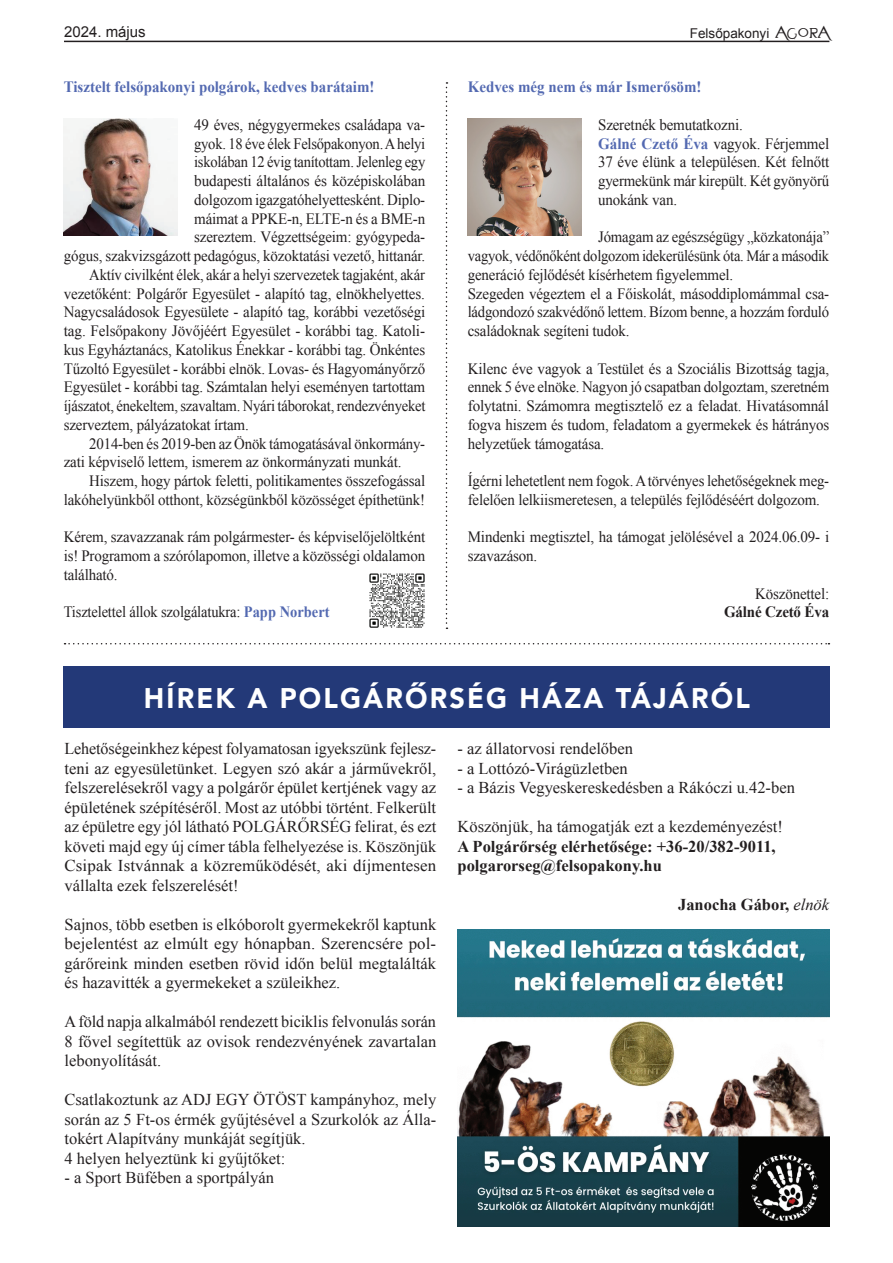
<style>
.page{position:relative;width:893px;height:1263px;background:#fff}
.page>*{position:absolute;margin:0;border:0;box-sizing:border-box;transform-origin:0 0}
.t1{font:900 28.35px "Avenir";letter-spacing:.08em;color:#fff;scale:.95 1}
.t2{font:16.5px/19.5px "Times New Roman";color:#231f20;text-align:justify}
.t3{font:700 16.5px/19.5px "Times New Roman";color:#231f20}
.t4{font:15.75px/18.8px "Times New Roman";letter-spacing:-.01em;color:#231f20;scale:.95 1}
.t5{font:15.75px/18.8px "Times New Roman";letter-spacing:-.01em;color:#231f20;scale:.94 1}
.t6{font:15.75px/18.8px "Times New Roman";letter-spacing:-.01em;color:#231f20;text-align:justify;scale:.96 1}
.t7{font:15.75px "Times New Roman";letter-spacing:-.01em;color:#231f20;scale:.93 1}
.t8{font:15.75px "Times New Roman";letter-spacing:-.01em;color:#231f20;scale:.92 1}
.t9{font:700 15.75px "Times New Roman";color:#5369b1;scale:.95 1}
.t10{font:700 15.75px "Times New Roman";letter-spacing:-.01em;color:#231f20;scale:.95 1}
.t11{font:15px "Arial";color:#231f20}
.t12{font:13.5px "Arial";color:#231f20}
.s1{font-family:"Evanescent";font-size:25.5px}
.s2{font-weight:700;color:#5369b1}
.s3{font-weight:400;font-style:italic}
</style>
<div class="page">
<hr style="left:64px;top:41px;width:765px;height:1px;background:#231f20">
<img style="left:64px;top:118px;width:113px;height:117px">
<img style="left:468px;top:118px;width:113px;height:117px">
<svg style="left:446px;top:82px;width:1px;height:547px"></svg>
<svg style="left:65px;top:643px;width:764px;height:1px"></svg>
<div style="left:64px;top:666px;width:766px;height:62px;background:#233978"></div>
<img style="left:457px;top:929px;width:373px;height:297px">
<img style="left:369px;top:573px;width:56px;height:55px">
<p class="t11" style="left:64px;top:22px;width:83px">2024. május</p>
<p class="t12" style="left:690px;top:25px;width:141px">Felsőpakonyi <span class="s1">Agora</span></p>
<p class="t9" style="left:64px;top:76px;width:329px">Tisztelt felsőpakonyi polgárok, kedves barátaim!</p>
<p class="t4" style="left:194px;top:115px;width:245px">49 éves, négygyermekes családapa va-</p>
<p class="t7" style="left:194px;top:133px;width:250px">gyok. 18 éve élek Felsőpakonyon. A helyi</p>
<p class="t8" style="left:194px;top:151px;width:253px">iskolában 12 évig tanítottam. Jelenleg egy</p>
<p class="t6" style="left:194px;top:171px;width:242px">budapesti általános és középiskolában</p>
<p class="t4" style="left:194px;top:190px;width:245px">dolgozom igazgatóhelyettesként. Diplo-</p>
<p class="t4" style="left:194px;top:209px;width:245px">máimat a PPKE-n, ELTE-n és a BME-n</p>
<p class="t4" style="left:194px;top:227px;width:245px">szereztem. Végzettségeim: gyógypeda-</p>
<p class="t4" style="left:64px;top:246px;width:382px">gógus, szakvizsgázott pedagógus, közoktatási vezető, hittanár.</p>
<p class="t7" style="left:89px;top:264px;width:362px">Aktív civilként élek, akár a helyi szervezetek tagjaként, akár</p>
<p class="t6" style="left:64px;top:284px;width:378px">vezetőként: Polgárőr Egyesület - alapító tag, elnökhelyettes.</p>
<p class="t4" style="left:64px;top:302px;width:382px">Nagycsaládosok Egyesülete - alapító tag, korábbi vezetőségi</p>
<p class="t6" style="left:64px;top:321px;width:378px">tag. Felsőpakony Jövőjéért Egyesület - korábbi tag. Katoli-</p>
<p class="t4" style="left:64px;top:340px;width:382px">kus Egyháztanács, Katolikus Énekkar - korábbi tag. Önkéntes</p>
<p class="t4" style="left:64px;top:359px;width:382px">Tűzoltó Egyesület - korábbi elnök. Lovas- és Hagyományőrző</p>
<p class="t4" style="left:64px;top:377px;width:382px">Egyesület - korábbi tag. Számtalan helyi eseményen tartottam</p>
<p class="t7" style="left:64px;top:395px;width:390px">íjászatot, énekeltem, szavaltam. Nyári táborokat, rendezvényeket</p>
<p class="t4" style="left:64px;top:415px;width:196px">szerveztem, pályázatokat írtam.</p>
<p class="t5" style="left:89px;top:434px;width:359px">2014-ben és 2019-ben az Önök támogatásával önkormány-</p>
<p class="t4" style="left:64px;top:452px;width:357px">zati képviselő lettem, ismerem az önkormányzati munkát.</p>
<p class="t4" style="left:89px;top:471px;width:355px">Hiszem, hogy pártok feletti, politikamentes összefogással</p>
<p class="t4" style="left:64px;top:490px;width:382px">lakóhelyünkből otthont, községünkből közösséget építhetünk!</p>
<p class="t4" style="left:64px;top:527px;width:382px;text-align:justify">Kérem, szavazzanak rám polgármester- és képviselőjelöltként is! Programom a szórólapomon, illetve a közösségi oldalamon található.</p>
<p class="t8" style="left:64px;top:601px;width:290px">Tisztelettel állok szolgálatukra: <span class="s2">Papp Norbert</span></p>
<p class="t9" style="left:468px;top:76px;width:247px">Kedves még nem és már Ismerősöm!</p>
<p class="t4" style="left:598px;top:115px;width:245px">Szeretnék bemutatkozni.<br><span class="s2">Gálné Czető Éva</span> vagyok. Férjemmel<br>37 éve élünk a településen. Két felnőtt gyermekünk már kirepült. Két gyönyörű unokánk van.</p>
<p class="t5" style="left:468px;top:227px;width:386px;text-indent:130px">Jómagam az egészségügy „közkatonája” vagyok, védőnőként dolgozom idekerülésünk óta. Már a második generáció fejlődését kísérhetem figyelemmel.<br>Szegeden végeztem el a Főiskolát, másoddiplomámmal csa&shy;ládgondozó szakvédőnő lettem. Bízom benne, a hozzám forduló családoknak segíteni tudok.</p>
<p class="t6" style="left:468px;top:359px;width:378px">Kilenc éve vagyok a Testület és a Szociális Bizottság tagja, ennek 5 éve elnöke. Nagyon jó csapatban dolgoztam, szeretném folytatni. Számomra megtisztelő ez a feladat. Hivatásomnál fogva hiszem és tudom, feladatom a gyermekek és hátrányos helyzetűek támogatása.</p>
<p class="t5" style="left:468px;top:471px;width:386px">Ígérni lehetetlent nem fogok. A törvényes lehetőségeknek meg&shy;felelően lelkiismeretesen, a település fejlődéséért dolgozom.</p>
<p class="t4" style="left:468px;top:527px;width:382px">Mindenki megtisztel, ha támogat jelölésével a 2024.06.09- i szavazáson.</p>
<p class="t4" style="left:755px;top:584px;width:79px">Köszönettel:</p>
<p class="t10" style="left:724px;top:601px;width:112px">Gálné Czető Éva</p>
<h1 class="t1" style="left:144px;top:674px;width:639px">HÍREK A POLGÁRŐRSÉG HÁZA TÁJÁRÓL</h1>
<p class="t2" style="left:65px;top:738px;width:373px">Lehetőségeinkhez képest folyamatosan igyekszünk fejlesz&shy;teni az egyesületünket. Legyen szó akár a járművekről, felszerelésekről vagy a polgárőr épület kertjének vagy az épületének szépítéséről. Most az utóbbi történt. Felkerült az épületre egy jól látható POLGÁRŐRSÉG felirat, és ezt követi majd egy új címer tábla felhelyezése is. Köszönjük Csipak Istvánnak a közreműködését, aki díjmentesen vállalta ezek felszerelését!</p>
<p class="t2" style="left:65px;top:914px;width:373px">Sajnos, több esetben is elkóborolt gyermekekről kaptunk bejelentést az elmúlt egy hónapban. Szerencsére pol&shy;gárőreink minden esetben rövid időn belül megtalálták és hazavitték a gyermekeket a szüleikhez.</p>
<p class="t2" style="left:65px;top:1011px;width:373px">A föld napja alkalmából rendezett biciklis felvonulás során 8 fővel segítettük az ovisok rendezvényének zavartalan lebonyolítását.</p>
<p class="t2" style="left:65px;top:1089px;width:373px;text-align:left">Csatlakoztunk az ADJ EGY ÖTÖST kampányhoz, mely során az 5 Ft-os érmék gyűjtésével a Szurkolók az Álla&shy;tokért Alapítvány munkáját segítjük.<br>4 helyen helyeztünk ki gyűjtőket:</p>
<p class="t2" style="left:65px;top:1167px;width:211px">- a Sport Büfében a sportpályán</p>
<p class="t2" style="left:457px;top:738px;width:177px">- az állatorvosi rendelőben</p>
<p class="t2" style="left:457px;top:758px;width:172px">- a Lottózó-Virágüzletben</p>
<p class="t2" style="left:457px;top:777px;width:339px">- a Bázis Vegyeskereskedésben a Rákóczi u.42-ben</p>
<p class="t2" style="left:457px;top:817px;width:327px">Köszönjük, ha támogatják ezt a kezdeményezést!</p>
<p class="t3" style="left:457px;top:836px;width:320px">A Polgárőrség elérhetősége: +36-20/382-9011, polgarorseg@felsopakony.hu</p>
<p class="t3" style="left:678px;top:894px;width:153px">Janocha Gábor, <span class="s3">elnök</span></p>
</div>
